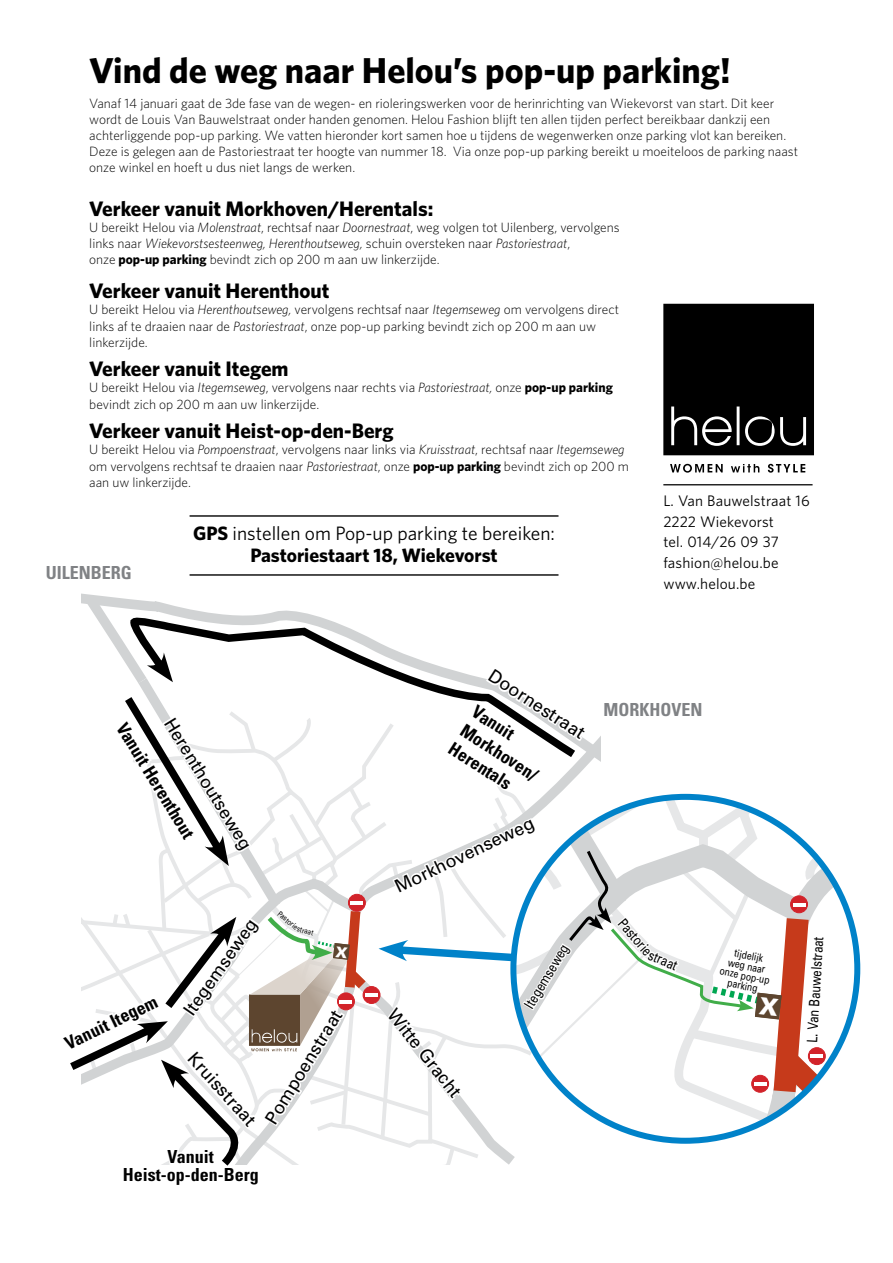
<style>
.page{position:relative;width:893px;height:1263px;background:#fff}
.page>*{position:absolute;margin:0;border:0;box-sizing:border-box;transform-origin:0 0}
.t1{font:700 36px "Whitney";color:#000}
.t2{font:700 21px "Whitney";color:#000}
.t3{font:19.35px/22.2px "Whitney";color:#000;text-align:center}
.t4{font:18px "Univers";color:#000}
.t5{font:700 condensed 18px/21.6px "Univers";color:#000;text-align:center}
.t6{font:700 condensed 18px "Univers";color:#808285}
.t7{font:15.3px/20.7px "Whitney";letter-spacing:.01em;color:#000}
.t8{font:14.25px "Univers";color:#000;scale:.8 1}
.t9{font:300 13.5px/16.2px "Whitney";color:#000}
.t10{font:10.8px/10.2px "Univers";color:#000;text-align:center;scale:.8 1}
.t11{font:7.95px "Univers";color:#000;scale:.8 1}
.s1{font-style:italic}
.s2{font-weight:700}
</style>
<div class="page">
<hr style="left:190px;top:515px;width:368px;height:2px;background:#000">
<hr style="left:663px;top:484px;width:150px;height:1px;background:#000">
<svg style="left:670px;top:464px;width:53px;height:9px"></svg>
<svg style="left:731px;top:464px;width:28px;height:8px"></svg>
<svg style="left:768px;top:464px;width:37px;height:9px"></svg>
<svg style="left:663px;top:304px;width:151px;height:151px;background:#0d0d0d"></svg>
<svg style="left:70px;top:574px;width:787px;height:592px"></svg>
<h1 class="t1" style="left:89px;top:48px;width:643px">Vind de weg naar Helou’s pop-up parking!</h1>
<p class="t9" style="left:89px;top:94px;width:710px">Vanaf 14 januari gaat de 3de fase van de wegen- en rioleringswerken voor de herinrichting van Wiekevorst van start. Dit keer wordt de Louis Van Bauwelstraat onder handen genomen. Helou Fashion blijft ten allen tijden perfect bereikbaar dankzij een achterliggende pop-up parking. We vatten hieronder kort samen hoe u tijdens de wegenwerken onze parking vlot kan bereiken.<br>Deze is gelegen aan de Pastoriestraat ter hoogte van nummer 18. Via onze pop-up parking bereikt u moeiteloos de parking naast onze winkel en hoeft u dus niet langs de werken.</p>
<h2 class="t2" style="left:89px;top:196px;width:346px">Verkeer vanuit Morkhoven/Herentals:</h2>
<p class="t9" style="left:89px;top:219px;width:532px">U bereikt Helou via <span class="s1">Molenstraat</span>, rechtsaf naar <span class="s1">Doornestraat</span>, weg volgen tot Uilenberg, vervolgens links naar <span class="s1">Wiekevorstsesteenweg, Herenthoutseweg,</span> schuin oversteken naar <span class="s1">Pastoriestraat</span>,<br>onze <span class="s2">pop-up parking</span> bevindt zich op 200 m aan uw linkerzijde.</p>
<h2 class="t2" style="left:89px;top:278px;width:242px">Verkeer vanuit Herenthout</h2>
<p class="t9" style="left:89px;top:301px;width:531px">U bereikt Helou via <span class="s1">Herenthoutseweg,</span> vervolgens rechtsaf naar <span class="s1">Itegemseweg</span> om vervolgens direct links af te draaien naar de <span class="s1">Pastoriestraat</span>, onze pop-up parking bevindt zich op 200 m aan uw linkerzijde.</p>
<h2 class="t2" style="left:89px;top:356px;width:201px">Verkeer vanuit Itegem</h2>
<p class="t9" style="left:89px;top:379px;width:525px">U bereikt Helou via <span class="s1">Itegemseweg</span>, vervolgens naar rechts via <span class="s1">Pastoriestraat,</span> onze <span class="s2">pop-up parking </span>bevindt zich op 200 m aan uw linkerzijde.</p>
<h2 class="t2" style="left:89px;top:418px;width:306px">Verkeer vanuit Heist-op-den-Berg</h2>
<p class="t9" style="left:89px;top:441px;width:541px">U bereikt Helou via <span class="s1">Pompoenstraat</span>, vervolgens naar links via <span class="s1">Kruisstraat</span>, rechtsaf naar <span class="s1">Itegemseweg </span>om vervolgens rechtsaf te draaien naar <span class="s1">Pastoriestraat</span>, onze <span class="s2">pop-up parking</span> bevindt zich op 200 m aan uw linkerzijde.</p>
<h3 class="t3" style="left:193px;top:522px;width:363px"><span class="s2">GPS</span> instellen om Pop-up parking te bereiken:<br><span class="s2">Pastoriestaart 18, Wiekevorst</span></h3>
<p class="t7" style="left:663px;top:490px;width:148px">L. Van Bauwelstraat 16<br>2222 Wiekevorst<br>tel. 014/26 09 37 fashion@helou.be www.helou.be</p>
<h3 class="t6" style="left:46px;top:561px;width:88px">Uilenberg</h3>
<h3 class="t4" style="left:178px;top:713px;width:152px;rotate:58deg">Herenthoutseweg</h3>
<h3 class="t5" style="left:130px;top:719px;width:133px;rotate:58deg">Vanuit Herenthout</h3>
<h3 class="t5" style="left:61px;top:1034px;width:102px;rotate:-26deg">Vanuit Itegem</h3>
<p class="t11" style="left:282px;top:909px;width:32px;rotate:40deg">Pastorie</p>
<p class="t11" style="left:298px;top:924px;width:23px;rotate:15deg">straat</p>
<h3 class="t4" style="left:178px;top:1007px;width:116px;rotate:-55deg">Itegemseweg</h3>
<h3 class="t4" style="left:260px;top:1116px;width:131px;rotate:-58deg">Pompoenstraat</h3>
<h3 class="t4" style="left:200px;top:1047px;width:94px;rotate:48deg">Kruisstraat</h3>
<h3 class="t5" style="left:123px;top:1147px;width:137px;line-height:18px">Vanuit<br>Heist-op-den-Berg</h3>
<h3 class="t4" style="left:496px;top:664px;width:113px;rotate:33deg">Doornestraat</h3>
<h3 class="t5" style="left:480px;top:701px;width:90px;text-align:left;rotate:33deg">Vanuit<br>Morkhoven/<br>Herentals</h3>
<h3 class="t4" style="left:391px;top:876px;width:154px;rotate:-25deg">Morkhovenseweg</h3>
<h3 class="t4" style="left:401px;top:1004px;width:109px;rotate:52deg">Witte Gracht</h3>
<p class="t8" style="left:520px;top:1003px;width:92px;rotate:-59deg">Itegemseweg</p>
<h3 class="t6" style="left:604px;top:699px;width:101px">Morkhoven</h3>
<p class="t8" style="left:628px;top:915px;width:56px;rotate:50deg">Pastorie</p>
<p class="t8" style="left:652px;top:946px;width:40px;rotate:23deg">straat</p>
<p class="t10" style="left:725px;top:945px;width:65px;rotate:12deg">tijdelijk<br>weg naar onze pop-up parking</p>
<p class="t8" style="left:804px;top:1042px;width:134px;rotate:-87deg">L. Van Bauwelstraat</p>
</div>
